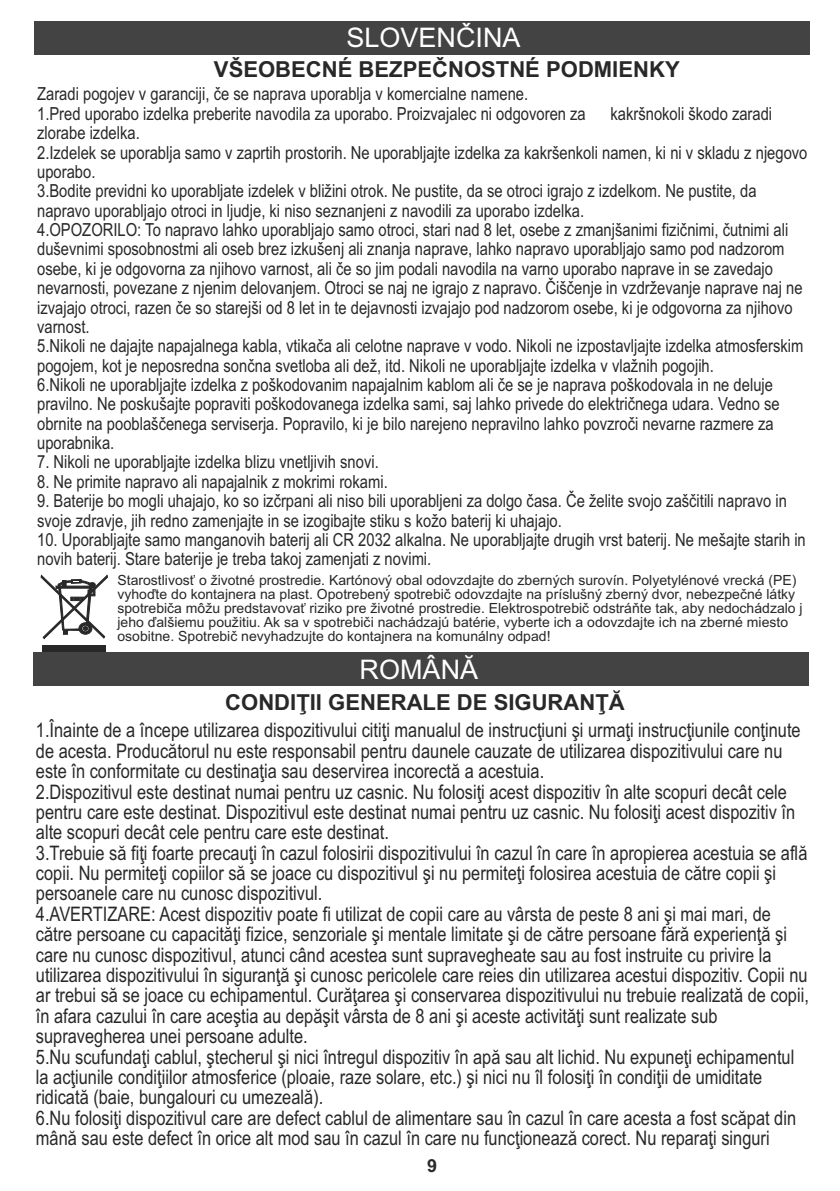
<style>
.page{position:relative;width:840px;height:1191px;background:#fff}
.page>*{position:absolute;margin:0;border:0;box-sizing:border-box;transform-origin:0 0}
.t1{font:27px "Arial";color:#fff}
.t2{font:700 22px "Arial";color:#282828}
.t3{font:20px/20.4px "Arial Narrow";color:#282828}
.t4{font:18px/19.4px "Arial Narrow";color:#282828}
.t5{font:700 18px "Arial";color:#282828}
.t6{font:14px/14px "Arial";color:#282828}
</style>
<div class="page">
<div style="left:34px;top:21px;width:775px;height:33px;background:#434343"></div>
<svg style="left:41px;top:575px;width:67px;height:64px"></svg>
<div style="left:42px;top:645px;width:63px;height:11px;background:#282828"></div>
<div style="left:33px;top:652px;width:775px;height:33px;background:#434343"></div>
<h1 class="t1" style="left:346px;top:28px;width:175px">SLOVENČINA</h1>
<p class="t2" style="left:214px;top:61px;width:467px">VŠEOBECNÉ BEZPEČNOSTNÉ PODMIENKY</p>
<p class="t4" style="left:37px;top:86px;width:550px">Zaradi pogojev v garanciji, če se naprava uporablja v komercialne namene.<br>1.Pred uporabo izdelka preberite navodila za uporabo. Proizvajalec ni odgovoren za</p>
<p class="t4" style="left:610px;top:105px;width:163px">kakršnokoli škodo zaradi</p>
<p class="t4" style="left:37px;top:125px;width:771px">zlorabe izdelka.<br>2.Izdelek se uporablja samo v zaprtih prostorih. Ne uporabljajte izdelka za kakršenkoli namen, ki ni v skladu z njegovo uporabo.<br>3.Bodite previdni ko uporabljate izdelek v bližini otrok. Ne pustite, da se otroci igrajo z izdelkom. Ne pustite, da napravo uporabljajo otroci in ljudje, ki niso seznanjeni z navodili za uporabo izdelka.<br>4.OPOZORILO: To napravo lahko uporabljajo samo otroci, stari nad 8 let, osebe z zmanjšanimi fizičnimi, čutnimi ali duševnimi sposobnostmi ali oseb brez izkušenj ali znanja naprave, lahko napravo uporabljajo samo pod nadzorom osebe, ki je odgovorna za njihovo varnost, ali če so jim podali navodila na varno uporabo naprave in se zavedajo nevarnosti, povezane z njenim delovanjem. Otroci se naj ne igrajo z napravo. Čiščenje in vzdrževanje naprave naj ne izvajajo otroci, razen če so starejši od 8 let in te dejavnosti izvajajo pod nadzorom osebe, ki je odgovorna za njihovo varnost.<br>5.Nikoli ne dajajte napajalnega kabla, vtikača ali celotne naprave v vodo. Nikoli ne izpostavljajte izdelka atmosferskim pogojem, kot je neposredna sončna svetloba ali dež, itd. Nikoli ne uporabljajte izdelka v vlažnih pogojih.<br>6.Nikoli ne uporabljajte izdelka z poškodovanim napajalnim kablom ali če se je naprava poškodovala in ne deluje pravilno. Ne poskušajte popraviti poškodovanega izdelka sami, saj lahko privede do električnega udara. Vedno se obrnite na pooblaščenega serviserja. Popravilo, ki je bilo narejeno nepravilno lahko povzroči nevarne razmere za uporabnika.</p>
<p class="t4" style="left:37px;top:454px;width:343px">7. Nikoli ne uporabljajte izdelka blizu vnetljivih snovi.</p>
<p class="t4" style="left:37px;top:473px;width:352px">8. Ne primite napravo ali napajalnik z mokrimi rokami.</p>
<p class="t4" style="left:37px;top:493px;width:751px">9. Baterije bo mogli uhajajo, ko so izčrpani ali niso bili uporabljeni za dolgo časa. Če želite svojo zaščitili napravo in svoje zdravje, jih redno zamenjajte in se izogibajte stiku s kožo baterij ki uhajajo.</p>
<p class="t4" style="left:37px;top:531px;width:769px">10. Uporabljajte samo manganovih baterij ali CR 2032 alkalna. Ne uporabljajte drugih vrst baterij. Ne mešajte starih in novih baterij. Stare baterije je treba takoj zamenjati z novimi.</p>
<p class="t6" style="left:117px;top:574px;width:686px">Starostlivosť o životné prostredie. Kartónový obal odovzdajte do zberných surovín. Polyetylénové vrecká (PE) vyhoďte do kontajnera na plast. Opotrebený spotrebič odovzdajte na príslušný zberný dvor, nebezpečné látky spotrebiča môžu predstavovať riziko pre životné prostredie. Elektrospotrebič odstráňte tak, aby nedochádzalo j jeho ďalšiemu použitiu. Ak sa v spotrebiči nachádzajú batérie, vyberte ich a odovzdajte ich na zberné miesto osobitne. Spotrebič nevyhadzujte do kontajnera na komunálny odpad!</p>
<h1 class="t1" style="left:359px;top:659px;width:120px">ROMÂNĂ</h1>
<p class="t2" style="left:225px;top:693px;width:401px">CONDIŢII GENERALE DE SIGURANŢĂ</p>
<p class="t3" style="left:36px;top:722px;width:774px">1.Înainte de a începe utilizarea dispozitivului citiţi manualul de instrucţiuni şi urmaţi instrucţiunile conţinute de acesta. Producătorul nu este responsabil pentru daunele cauzate de utilizarea dispozitivului care nu este în conformitate cu destinaţia sau deservirea incorectă a acestuia.<br>2.Dispozitivul este destinat numai pentru uz casnic. Nu folosiţi acest dispozitiv în alte scopuri decât cele pentru care este destinat. Dispozitivul este destinat numai pentru uz casnic. Nu folosiţi acest dispozitiv în alte scopuri decât cele pentru care este destinat.<br>3.Trebuie să fiţi foarte precauţi în cazul folosirii dispozitivului în cazul în care în apropierea acestuia se află copii. Nu permiteţi copiilor să se joace cu dispozitivul şi nu permiteţi folosirea acestuia de către copii şi persoanele care nu cunosc dispozitivul.<br>4.AVERTIZARE: Acest dispozitiv poate fi utilizat de copii care au vârsta de peste 8 ani şi mai mari, de către persoane cu capacităţi fizice, senzoriale şi mentale limitate şi de către persoane fără experienţă şi care nu cunosc dispozitivul, atunci când acestea sunt supravegheate sau au fost instruite cu privire la utilizarea dispozitivului în siguranţă şi cunosc pericolele care reies din utilizarea acestui dispozitiv. Copii nu ar trebui să se joace cu echipamentul. Curăţarea şi conservarea dispozitivului nu trebuie realizată de copii, în afara cazului în care aceştia au depăşit vârsta de 8 ani şi aceste activităţi sunt realizate sub supravegherea unei persoane adulte.<br>5.Nu scufundaţi cablul, ştecherul şi nici întregul dispozitiv în apă sau alt lichid. Nu expuneţi echipamentul la acţiunile condiţiilor atmosferice (ploaie, raze solare, etc.) şi nici nu îl folosiţi în condiţii de umiditate ridicată (baie, bungalouri cu umezeală).<br>6.Nu folosiţi dispozitivul care are defect cablul de alimentare sau în cazul în care acesta a fost scăpat din mână sau este defect în orice alt mod sau în cazul în care nu funcţionează corect. Nu reparaţi singuri</p>
<p class="t5" style="left:427px;top:1159px;width:12px">9</p>
</div>
